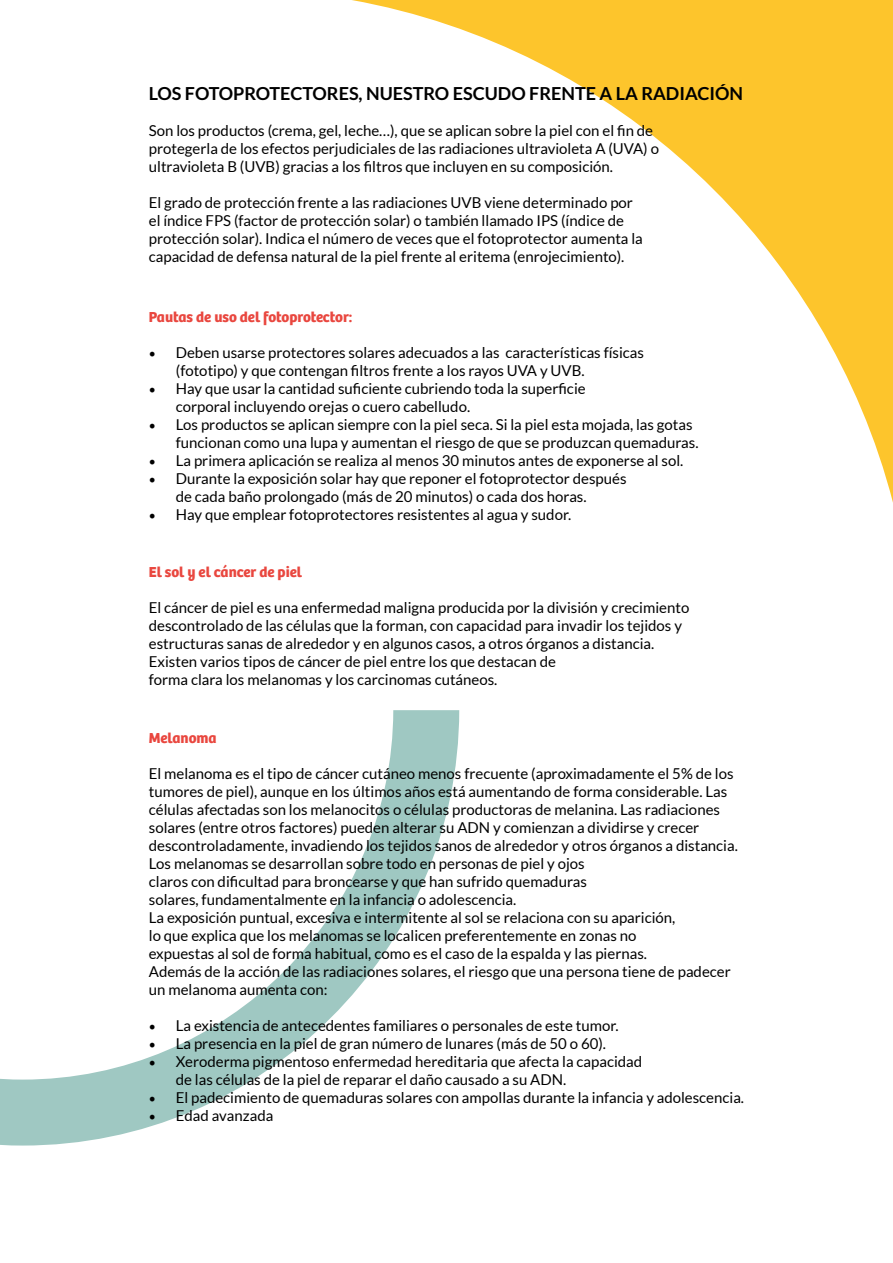
<style>
.page{position:relative;width:893px;height:1263px;background:#fff}
.page>*{position:absolute;margin:0;border:0;box-sizing:border-box;transform-origin:0 0}
.t1{font:700 18px "Lato";color:#000}
.t2{font:15px/18px "Lato";color:#000}
.t3{font:700 15px "Bree";color:#e9473f}
.s1{font-family:"Minion Pro";font-size:18px}
</style>
<div class="page">
<svg style="left:352px;top:0;width:541px;height:503px"></svg>
<svg style="left:0;top:710px;width:459px;height:435px"></svg>
<p class="t1" style="left:149px;top:83px;width:596px">LOS FOTOPROTECTORES, NUESTRO ESCUDO FRENTE A LA RADIACIÓN</p>
<p class="t2" style="left:149px;top:121px;width:512px">Son los productos (crema, gel, leche…), que se aplican sobre la piel con el fin de protegerla de los efectos perjudiciales de las radiaciones ultravioleta A (UVA) o ultravioleta B (UVB) gracias a los filtros que incluyen en su composición.</p>
<p class="t2" style="left:149px;top:193px;width:496px">El grado de protección frente a las radiaciones UVB viene determinado por el índice FPS (factor de protección solar) o también llamado IPS (índice de protección solar). Indica el número de veces que el fotoprotector aumenta la capacidad de defensa natural de la piel frente al eritema (enrojecimiento).</p>
<p class="t3" style="left:149px;top:308px;width:205px">Pautas de uso del fotoprotector:</p>
<p class="t2" style="left:176px;top:344px;width:470px;text-indent:-27px"><span class="s1">•</span> Deben usarse protectores solares adecuados a las características físicas (fototipo) y que contengan filtros frente a los rayos UVA y UVB.</p>
<p class="t2" style="left:176px;top:380px;width:411px;text-indent:-27px"><span class="s1">•</span> Hay que usar la cantidad suficiente cubriendo toda la superficie corporal incluyendo orejas o cuero cabelludo.</p>
<p class="t2" style="left:176px;top:416px;width:524px;text-indent:-27px"><span class="s1">•</span> Los productos se aplican siempre con la piel seca. Si la piel esta mojada, las gotas funcionan como una lupa y aumentan el riesgo de que se produzcan quemaduras.</p>
<p class="t2" style="left:149px;top:452px;width:536px"><span class="s1">•</span> La primera aplicación se realiza al menos 30 minutos antes de exponerse al sol.</p>
<p class="t2" style="left:176px;top:470px;width:452px;text-indent:-27px"><span class="s1">•</span> Durante la exposición solar hay que reponer el fotoprotector después de cada baño prolongado (más de 20 minutos) o cada dos horas.</p>
<p class="t2" style="left:149px;top:506px;width:424px"><span class="s1">•</span> Hay que emplear fotoprotectores resistentes al agua y sudor.</p>
<p class="t3" style="left:149px;top:563px;width:155px">El sol y el cáncer de piel</p>
<p class="t2" style="left:149px;top:599px;width:542px">El cáncer de piel es una enfermedad maligna producida por la división y crecimiento descontrolado de las células que la forman, con capacidad para invadir los tejidos y estructuras sanas de alrededor y en algunos casos, a otros órganos a distancia.<br>Existen varios tipos de cáncer de piel entre los que destacan de<br>forma clara los melanomas y los carcinomas cutáneos.</p>
<p class="t3" style="left:149px;top:728px;width:69px">Melanoma</p>
<p class="t2" style="left:149px;top:764px;width:591px">El melanoma es el tipo de cáncer cutáneo menos frecuente (aproximadamente el 5% de los tumores de piel), aunque en los últimos años está aumentando de forma considerable. Las células afectadas son los melanocitos o células productoras de melanina. Las radiaciones solares (entre otros factores) pueden alterar su ADN y comienzan a dividirse y crecer descontroladamente, invadiendo los tejidos sanos de alrededor y otros órganos a distancia.<br>Los melanomas se desarrollan sobre todo en personas de piel y ojos<br>claros con dificultad para broncearse y que han sufrido quemaduras<br>solares, fundamentalmente en la infancia o adolescencia.<br>La exposición puntual, excesiva e intermitente al sol se relaciona con su aparición,<br>lo que explica que los melanomas se localicen preferentemente en zonas no<br>expuestas al sol de forma habitual, como es el caso de la espalda y las piernas.<br>Además de la acción de las radiaciones solares, el riesgo que una persona tiene de padecer un melanoma aumenta con:</p>
<p class="t2" style="left:149px;top:1016px;width:471px"><span class="s1">•</span> La existencia de antecedentes familiares o personales de este tumor.</p>
<p class="t2" style="left:149px;top:1034px;width:459px"><span class="s1">•</span> La presencia en la piel de gran número de lunares (más de 50 o 60).</p>
<p class="t2" style="left:176px;top:1052px;width:468px;text-indent:-27px"><span class="s1">•</span> Xeroderma pigmentoso enfermedad hereditaria que afecta la capacidad de las células de la piel de reparar el daño causado a su ADN.</p>
<p class="t2" style="left:149px;top:1088px;width:597px"><span class="s1">•</span> El padecimiento de quemaduras solares con ampollas durante la infancia y adolescencia.</p>
<p class="t2" style="left:149px;top:1106px;width:126px"><span class="s1">•</span> Edad avanzada</p>
</div>
